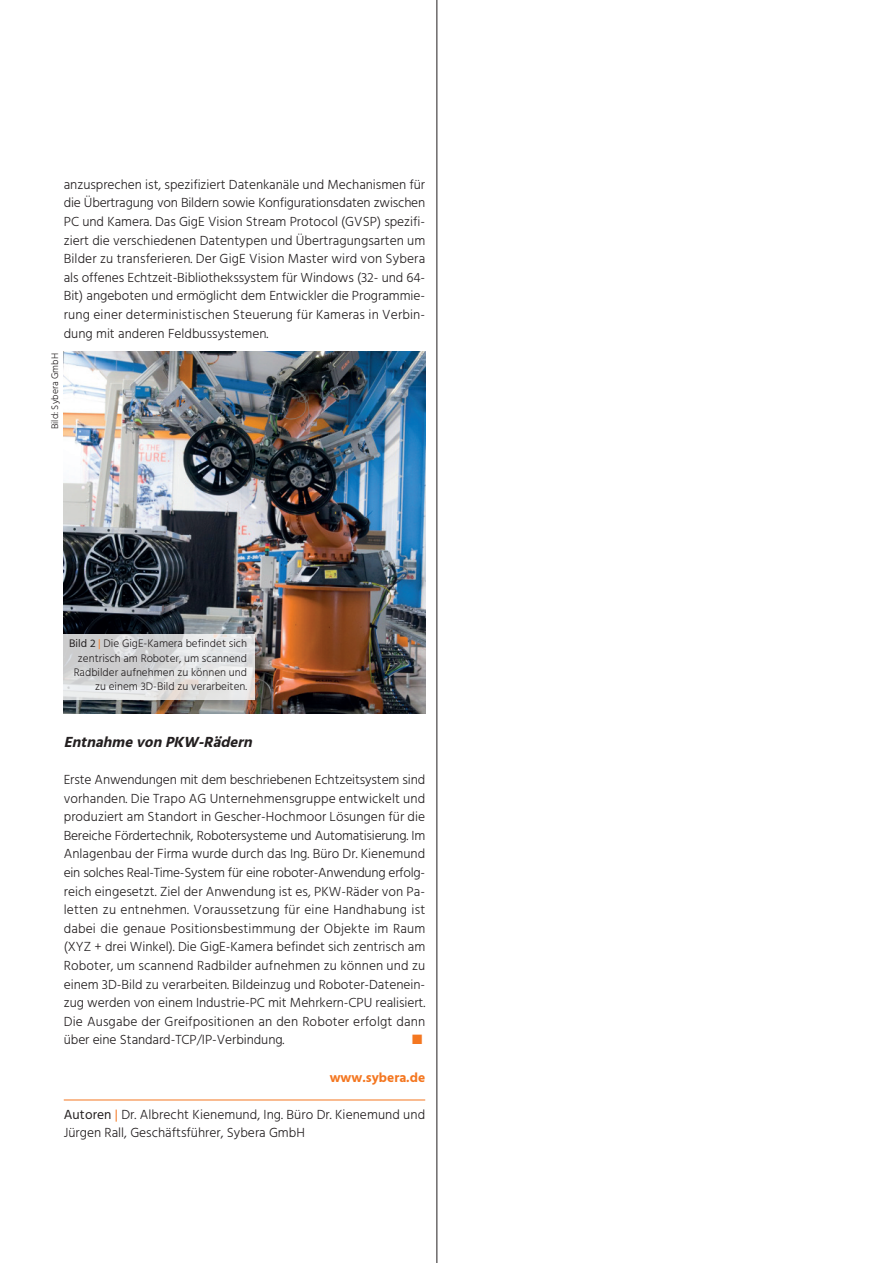
<style>
.page{position:relative;width:893px;height:1263px;background:#fff}
.page>*{position:absolute;margin:0;border:0;box-sizing:border-box;transform-origin:0 0}
.t1{font:italic 700 15px "Hind";color:#231f20}
.t2{font:300 13.5px/18.6px "Hind";color:#231f20;text-align:justify}
.t3{font:700 13.5px "Hind";color:#f47721}
.t4{font:13.5px "Zapf Dingbats";color:#f47721}
.t5{font:300 11.25px/14.2px "Hind";color:#231f20;text-align:right}
.t6{font:300 9.75px "Hind";color:#231f20}
.s1{font-weight:400}
.s2{font-weight:400;color:#f47721}
</style>
<div class="page">
<hr style="left:64px;top:1100px;width:361px;height:1px;background:#f47721">
<img style="left:64px;top:351px;width:361px;height:363px">
<div style="left:57px;top:634px;width:198px;height:65px;background:#fff;opacity:.8"></div>
<hr style="left:437px;top:0;width:1px;height:1263px;background:#231f20">
<p class="t2" style="left:64px;top:176px;width:363px">anzusprechen ist, spezifiziert Datenkanäle und Mechanismen für die Übertragung von Bildern sowie Konfigurationsdaten zwischen PC und Kamera. Das GigE Vision Stream Protocol (GVSP) spezifi&shy;ziert die verschiedenen Datentypen und Übertragungsarten um Bilder zu transferieren. Der GigE Vision Master wird von Sybera als offenes Echtzeit-Bibliothekssystem für Windows (32- und 64- Bit) angeboten und ermöglicht dem Entwickler die Programmie&shy;rung einer deterministischen Steuerung für Kameras in Verbin&shy;dung mit anderen Feldbussystemen.</p>
<p class="t6" style="left:48px;top:429px;width:78px;rotate:-90deg">Bild: Sybera GmbH</p>
<p class="t5" style="left:69px;top:637px;width:179px"><span class="s1">Bild 2</span> <span class="s2">|</span> Die GigE-Kamera befindet sich zentrisch am Roboter, um scannend Radbilder aufnehmen zu können und zu einem 3D-Bild zu verarbeiten.</p>
<p class="t1" style="left:64px;top:733px;width:195px">EntnahmevonPKW-Rädern</p>
<p class="t2" style="left:64px;top:771px;width:363px">Erste Anwendungen mit dem beschriebenen Echtzeitsystem sind vorhanden. Die Trapo AG Unternehmensgruppe entwickelt und produziert am Standort in Gescher-Hochmoor Lösungen für die Bereiche Fördertechnik, Robotersysteme und Automatisierung. Im Anlagenbau der Firma wurde durch das Ing. Büro Dr. Kienemund ein solches Real-Time-System für eine roboter-Anwendung erfolg&shy;reich eingesetzt. Ziel der Anwendung ist es, PKW-Räder von Pa&shy;letten zu entnehmen. Voraussetzung für eine Handhabung ist dabei die genaue Positionsbestimmung der Objekte im Raum (XYZ + drei Winkel). Die GigE-Kamera befindet sich zentrisch am Roboter, um scannend Radbilder aufnehmen zu können und zu einem 3D-Bild zu verarbeiten. Bildeinzug und Roboter-Datenein&shy;zug werden von einem Industrie-PC mit Mehrkern-CPU realisiert.<br>Die Ausgabe der Greifpositionen an den Roboter erfolgt dann über eine Standard-TCP/IP-Verbindung.</p>
<p class="t4" style="left:412px;top:1032px;width:12px">■</p>
<p class="t3" style="left:330px;top:1069px;width:97px">www.sybera.de</p>
<p class="t2" style="left:64px;top:1106px;width:363px"><span class="s1">Autoren</span> <span class="s2">|</span> Dr. Albrecht Kienemund, Ing. Büro Dr. Kienemund und<br>Jürgen Rall, Geschäftsführer, Sybera GmbH</p>
</div>
